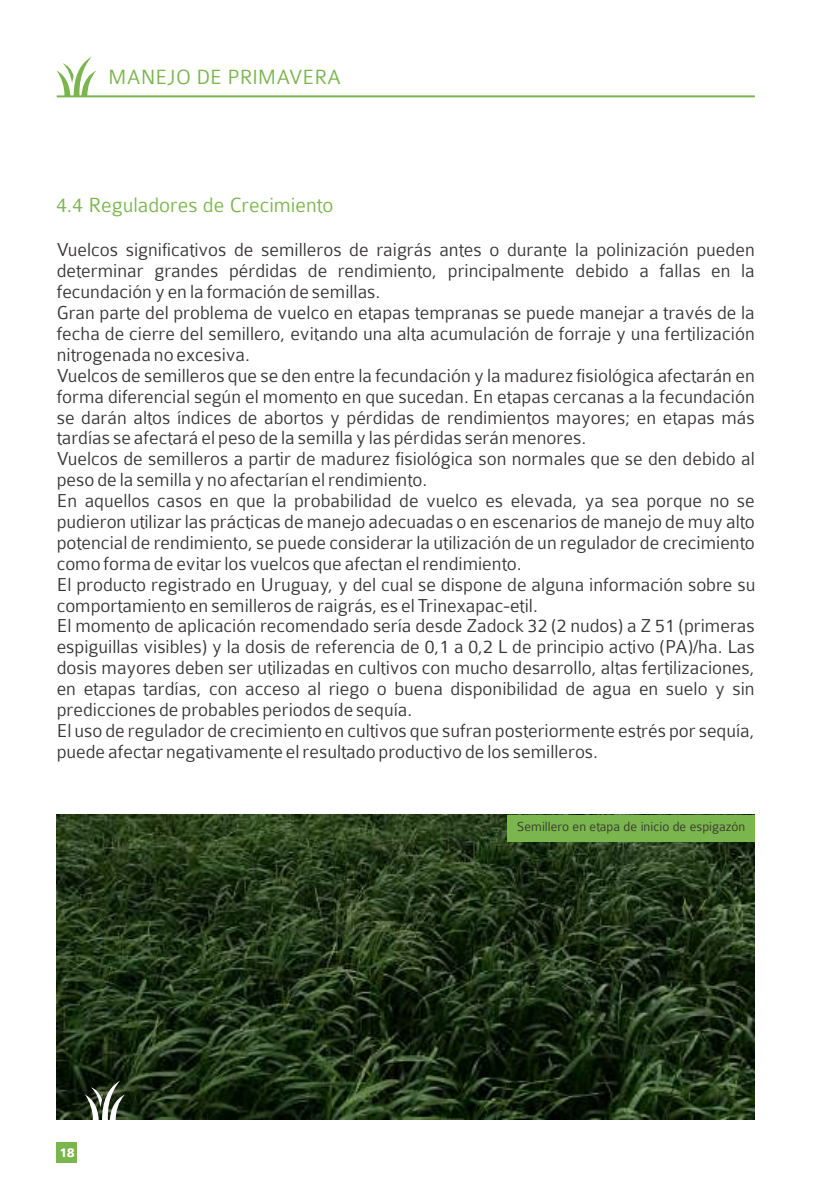
<style>
.page{position:relative;width:840px;height:1191px;background:#fff}
.page>*{position:absolute;margin:0;border:0;box-sizing:border-box;transform-origin:0 0}
.t1{font:300 22px "Colaborate";color:#7ab54d}
.t2{font:300 20px/20.8px "Colaborate";color:#373435}
.t3{font:300 14px "Colaborate";color:#373435}
.t4{font:700 14px "Colaborate";color:#fefefe}
</style>
<div class="page">
<img style="left:57px;top:815px;width:697px;height:304px">
<hr style="left:57px;top:95px;width:697px;height:2px;background:#7ab54d">
<svg style="left:57px;top:57px;width:39px;height:39px"></svg>
<div style="left:57px;top:1142px;width:20px;height:20px;background:#7ab54d"></div>
<svg style="left:85px;top:1080px;width:40px;height:40px"></svg>
<div style="left:507px;top:815px;width:247px;height:26px;background:#7ab54d"></div>
<p class="t1" style="left:108px;top:69px;width:234px">MANEJO DE PRIMAVERA</p>
<p class="t1" style="left:56px;top:197px;width:278px">4.4 Reguladores de Crecimiento</p>
<p class="t2" style="left:57px;top:241px;width:700px">Vuelcos significativos de semilleros de raigrás antes o durante la polinización pueden determinar grandes pérdidas de rendimiento, principalmente debido a fallas en la fecundación y en la formación de semillas.<br>Gran parte del problema de vuelco en etapas tempranas se puede manejar a través de la fecha de cierre del semillero, evitando una alta acumulación de forraje y una fertilización nitrogenada no excesiva.<br>Vuelcos de semilleros que se den entre la fecundación y la madurez fisiológica afectarán en forma diferencial según el momento en que sucedan. En etapas cercanas a la fecundación se darán altos índices de abortos y pérdidas de rendimientos mayores; en etapas más tardías se afectará el peso de la semilla y las pérdidas serán menores.<br>Vuelcos de semilleros a partir de madurez fisiológica son normales que se den debido al peso de la semilla y no afectarían el rendimiento.<br>En aquellos casos en que la probabilidad de vuelco es elevada, ya sea porque no se pudieron utilizar las prácticas de manejo adecuadas o en escenarios de manejo de muy alto potencial de rendimiento, se puede considerar la utilización de un regulador de crecimiento como forma de evitar los vuelcos que afectan el rendimiento.<br>El producto registrado en Uruguay, y del cual se dispone de alguna información sobre su comportamiento en semilleros de raigrás, es el Trinexapac-etil.<br>El momento de aplicación recomendado sería desde Zadock 32 (2 nudos) a Z 51 (primeras espiguillas visibles) y la dosis de referencia de 0,1 a 0,2 L de principio activo (PA)/ha. Las dosis mayores deben ser utilizadas en cultivos con mucho desarrollo, altas fertilizaciones, en etapas tardías, con acceso al riego o buena disponibilidad de agua en suelo y sin predicciones de probables periodos de sequía.<br>El uso de regulador de crecimiento en cultivos que sufran posteriormente estrés por sequía, puede afectar negativamente el resultado productivo de los semilleros.</p>
<p class="t4" style="left:59px;top:1147px;width:17px">18</p>
<p class="t3" style="left:516px;top:822px;width:230px">Semillero en etapa de inicio de espigazón</p>
</div>
